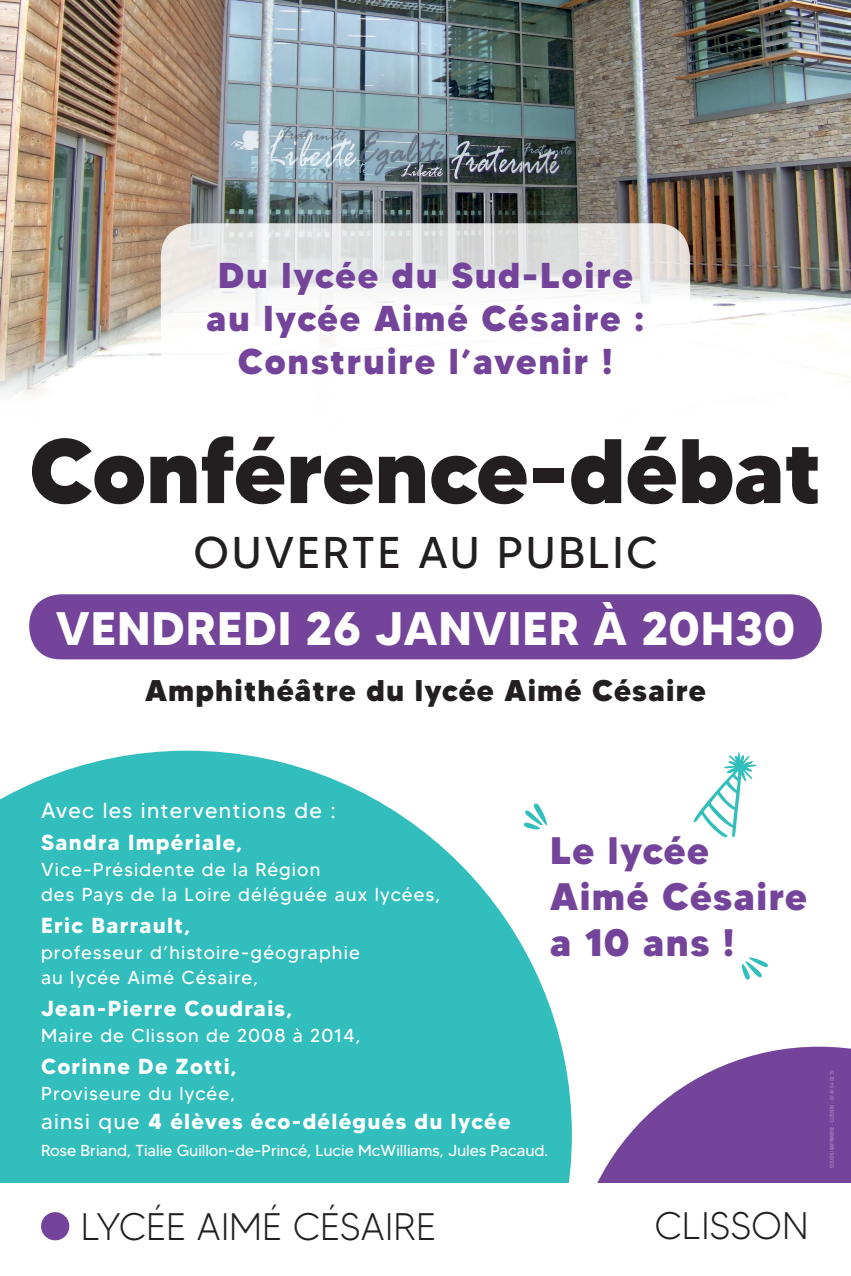
<style>
.page{position:relative;width:851px;height:1276px;background:#fff}
.page>*{position:absolute;margin:0;border:0;box-sizing:border-box;transform-origin:0 0}
.t1{font:800 91.2px "MADETOMMY";color:#231f20}
.t2{font:700 46.88px "MADETOMMY";letter-spacing:.02em;color:#fff}
.t3{font:44.4px "MADETOMMY";letter-spacing:.06em;color:#231f20}
.t4{font:300 38.33px "MADETOMMY";color:#231f20}
.t5{font:800 38.25px/45.9px "MADETOMMY";letter-spacing:.035em;color:#74449a}
.t6{font:800 35.92px/43.1px "MADETOMMY";letter-spacing:.05em;color:#74449a;text-align:center}
.t7{font:800 29.92px "MADETOMMY";letter-spacing:.035em;color:#231f20}
.t8{font:700 21.75px "MADETOMMY";letter-spacing:.06em;color:#fff}
.t9{font:21.75px "MADETOMMY";letter-spacing:.05em;color:#fff}
.t10{font:18.75px/25.5px "MADETOMMY";letter-spacing:.06em;color:#fff}
.t11{font:15.98px "MADETOMMY";color:#fff}
.t12{font:condensed 5.25px "Helvetica Neue";color:#ac93c5}
.s1{font-weight:400}
</style>
<div class="page">
<svg style="left:571px;top:1046px;width:279px;height:137px;fill:#74449a"></svg>
<img style="left:0;top:0;width:850px;height:396px">
<svg style="left:161px;top:223px;width:529px;height:209px"></svg>
<div style="left:29px;top:594px;width:792px;height:65px;background:#74449a;border-radius:31px"></div>
<svg style="left:0;top:750px;width:571px;height:433px;background:#4dc6c5"></svg>
<div style="left:41px;top:1212px;width:28px;height:28px;background:#74449a;border-radius:50%"></div>
<svg style="left:693px;top:752px;width:63px;height:85px"></svg>
<svg style="left:523px;top:803px;width:24px;height:26px"></svg>
<svg style="left:741px;top:957px;width:26px;height:22px"></svg>
<h3 class="t6" style="left:206px;top:253px;width:439px">Du lycée du Sud-Loire au lycée Aimé Césaire :<br>Construire l’avenir !</h3>
<h1 class="t1" style="left:29px;top:414px;width:793px">Conférence-débat</h1>
<h3 class="t3" style="left:194px;top:525px;width:458px">ouverte au public</h3>
<h2 class="t2" style="left:56px;top:599px;width:186px">Vendredi</h2>
<h2 class="t2" style="left:305px;top:599px;width:491px">26 janvie r à 20h30</h2>
<h3 class="t7" style="left:145px;top:672px;width:562px">Amphithéâtre du lycée Aimé Césaire</h3>
<p class="t9" style="left:41px;top:797px;width:296px">Avec les interventions de :</p>
<p class="t8" style="left:41px;top:829px;width:203px">Sandra Impériale,</p>
<p class="t10" style="left:41px;top:856px;width:400px">Vice-Présidente de la Région<br>des Pays de la Loire déléguée aux lycées,</p>
<p class="t8" style="left:41px;top:912px;width:150px">Eric Barrault,</p>
<p class="t10" style="left:41px;top:939px;width:320px">professeur d’histoire-géographie au lycée Aimé Césaire,</p>
<p class="t8" style="left:41px;top:995px;width:252px">Jean-Pierre Coudrais,</p>
<p class="t10" style="left:41px;top:1022px;width:321px">Maire de Clisson de 2008 à 2014,</p>
<p class="t8" style="left:41px;top:1053px;width:197px">Corinne De Zotti,</p>
<p class="t10" style="left:41px;top:1080px;width:195px">Proviseure du lycée,</p>
<p class="t8" style="left:41px;top:1108px;width:471px"><span class="s1">ainsi que</span> 4 élèves éco-délégués du lycée</p>
<p class="t11" style="left:41px;top:1140px;width:508px">Rose Briand, Tialie Guillon-de-Princé, Lucie McWilliams, Jules Pacaud.</p>
<h3 class="t5" style="left:550px;top:827px;width:258px">Le lycée<br>Aimé Césaire a 10 ans !</h3>
<h3 class="t4" style="left:81px;top:1203px;width:356px">LYCÉE AIMÉ CÉSAIRE</h3>
<h3 class="t4" style="left:654px;top:1202px;width:156px">CLISSON</h3>
<p class="t12" style="left:828px;top:1167px;width:99px;rotate:-90deg">SOUCHU IMPRIMERIE - CLISSON - 02 40 54 02 79</p>
</div>
